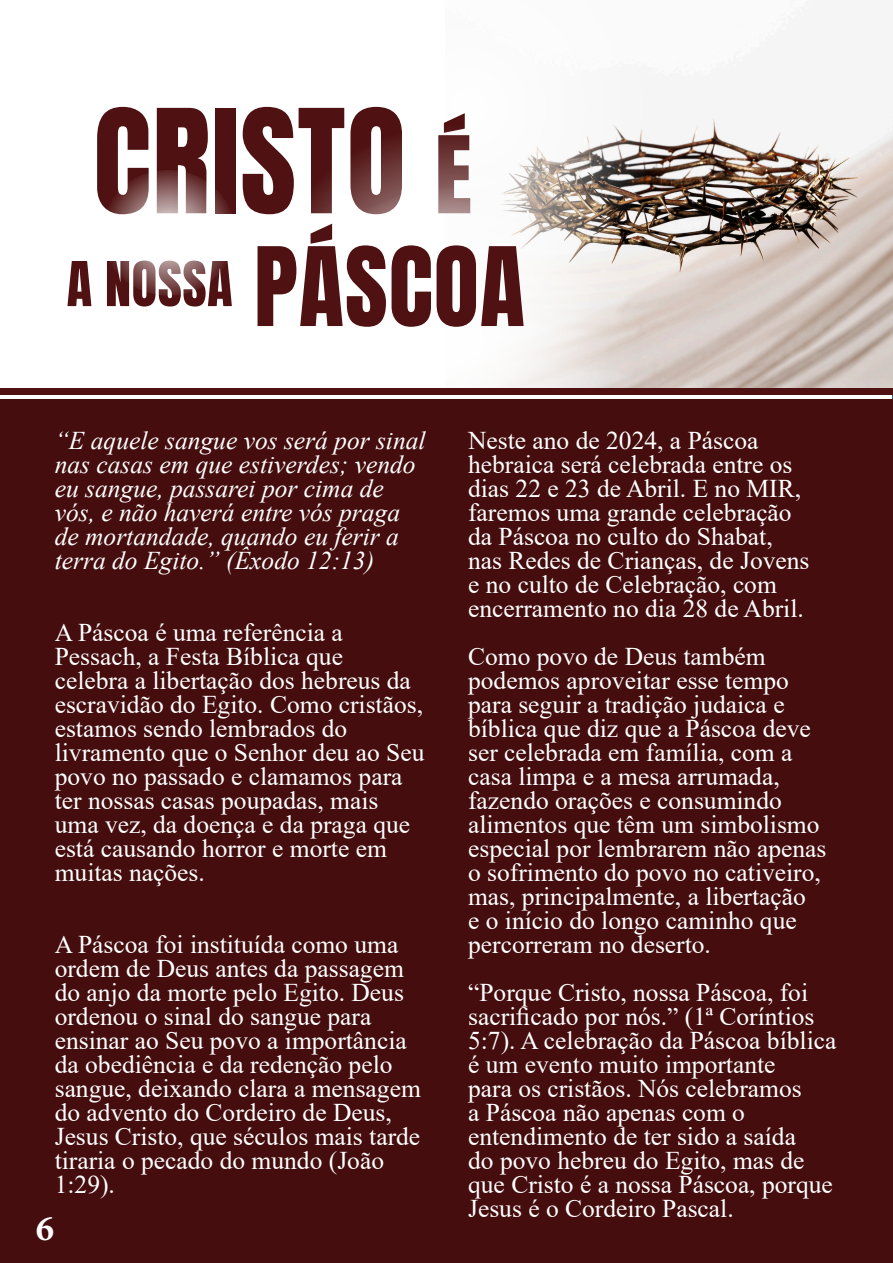
<style>
.page{position:relative;width:893px;height:1263px;background:#fff}
.page>*{position:absolute;margin:0;border:0;box-sizing:border-box;transform-origin:0 0}
.Texto{font:122.7px "Anton";letter-spacing:.01em;color:#4f1111}
.t1{font:93px "Anton";letter-spacing:.01em;color:#4f1111}
.t2{font:52.5px "Anton";letter-spacing:.01em;color:#4f1111}
.t3{font:36px "Minion Variable Concept";color:#fff}
.Texto-2{font:25.5px/24px "Times New Roman";color:#fff}
.Texto-3{font:italic 25.5px/24px "Times New Roman";color:#fff}
.s1{font-size:90.9px}
</style>
<div class="page">
<img style="left:892px;top:395px;width:1px;height:868px">
<img style="left:630px;top:95px;width:263px;height:294px">
<img style="left:563px;top:95px;width:96px;height:211px">
<svg style="left:259px;top:124px;width:382px;height:398px"></svg>
<div style="left:0;top:399px;width:892px;height:864px;background:#450d0d"></div>
<div style="left:0;top:389px;width:893px;height:6px;background:#4f1111"></div>
<p class="Texto" style="left:93px;top:99px;width:380px">CRISTO <span class="s1">É</span></p>
<p class="t2" style="left:67px;top:257px;width:167px">A NOSSA</p>
<p class="t1" style="left:254px;top:240px;width:272px">PÁSCOA</p>
<p class="Texto-3" style="left:55px;top:427px;width:372px">“E aquele sangue vos será por sinal nas casas em que estiverdes; vendo eu sangue, passarei por cima de vós, e não haverá entre vós praga de mortandade, quando eu ferir a terra do Egito.” (Êxodo 12:13)</p>
<p class="Texto-2" style="left:55px;top:619px;width:371px">A Páscoa é uma referência a<br>Pessach, a Festa Bíblica que<br>celebra a libertação dos hebreus da escravidão do Egito. Como cristãos, estamos sendo lembrados do livramento que o Senhor deu ao Seu povo no passado e clamamos para ter nossas casas poupadas, mais uma vez, da doença e da praga que está causando horror e morte em muitas nações.</p>
<p class="Texto-2" style="left:55px;top:931px;width:368px">A Páscoa foi instituída como uma ordem de Deus antes da passagem do anjo da morte pelo Egito. Deus ordenou o sinal do sangue para ensinar ao Seu povo a importância da obediência e da redenção pelo sangue, deixando clara a mensagem do advento do Cordeiro de Deus,<br>Jesus Cristo, que séculos mais tarde tiraria o pecado do mundo (João<br>1:29).</p>
<p class="t3" style="left:36px;top:1203px;width:20px">6</p>
<p class="Texto-2" style="left:468px;top:427px;width:343px">Neste ano de 2024, a Páscoa hebraica será celebrada entre os dias 22 e 23 de Abril. E no MIR, faremos uma grande celebração da Páscoa no culto do Shabat, nas Redes de Crianças, de Jovens e no culto de Celebração, com encerramento no dia 28 de Abril.</p>
<p class="Texto-2" style="left:468px;top:643px;width:360px">Como povo de Deus também podemos aproveitar esse tempo para seguir a tradição judaica e bíblica que diz que a Páscoa deve ser celebrada em família, com a casa limpa e a mesa arrumada, fazendo orações e consumindo alimentos que têm um simbolismo especial por lembrarem não apenas o sofrimento do povo no cativeiro, mas, principalmente, a libertação<br>e o início do longo caminho que percorreram no deserto.</p>
<p class="Texto-2" style="left:468px;top:979px;width:370px">“Porque Cristo, nossa Páscoa, foi sacrificado por nós.” (1ª Coríntios<br>5:7). A celebração da Páscoa bíblica é um evento muito importante<br>para os cristãos. Nós celebramos<br>a Páscoa não apenas com o entendimento de ter sido a saída<br>do povo hebreu do Egito, mas de que Cristo é a nossa Páscoa, porque<br>Jesus é o Cordeiro Pascal.</p>
</div>
